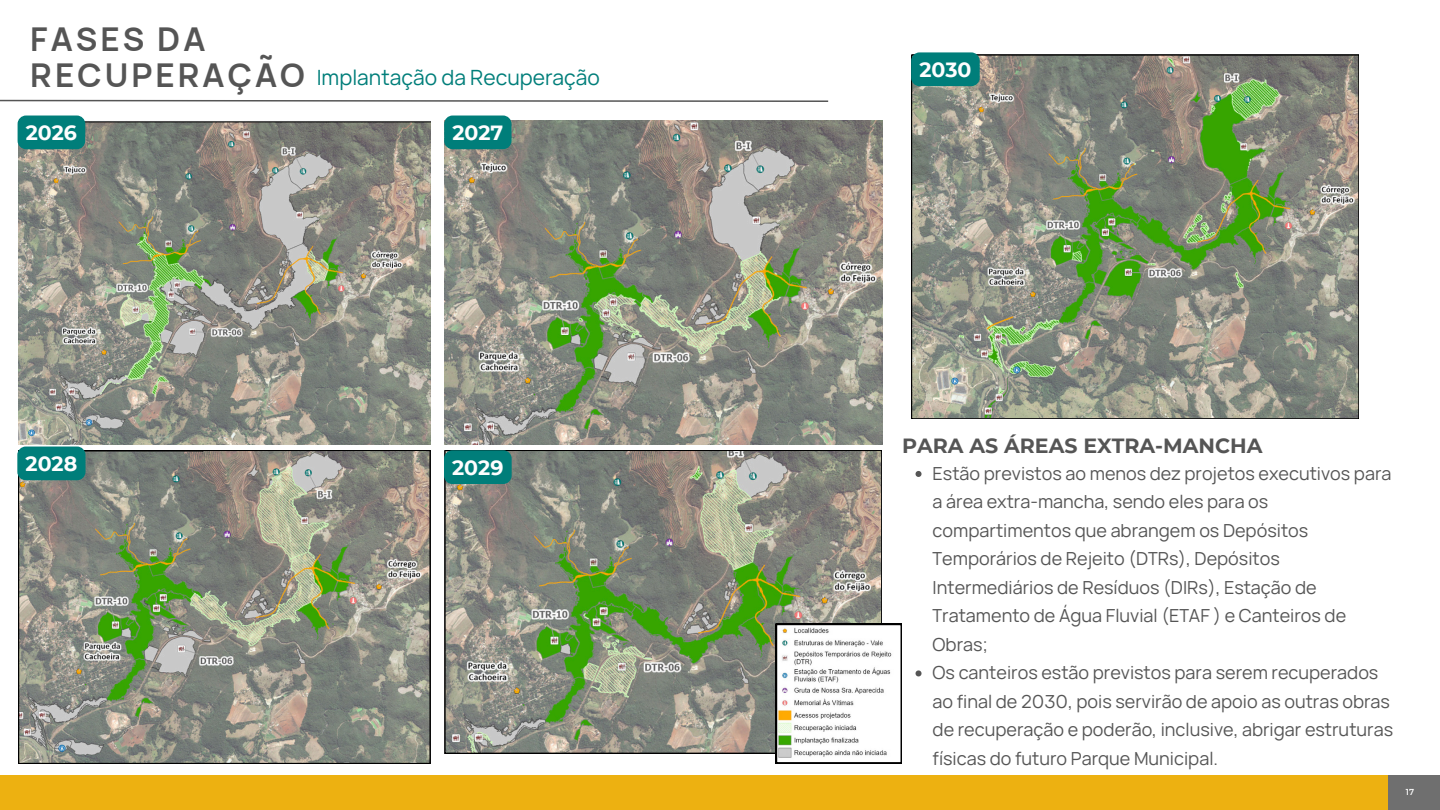
<style>
.page{position:relative;width:1440px;height:810px;background:#fff}
.page>*{position:absolute;margin:0;border:0;box-sizing:border-box;transform-origin:0 0}
.t1{font:700 32.8px/36.1px "Vela Sans";letter-spacing:.095em;color:#555}
.t2{font:21px "Vela Sans";color:#007e7a}
.t3{font:700 20.5px "Montserrat";color:#555}
.t4{font:700 20.5px "Montserrat";color:#fefefe}
.t5{font:18px/28.5px "Vela Sans";color:#555}
.t6{font:8.7px "Montserrat";color:#fff}
</style>
<div class="page">
<svg style="left:0;top:99px;width:829px;height:3px"></svg>
<div style="left:0;top:776px;width:1440px;height:34px;background:#edb111"></div>
<div style="left:1388px;top:776px;width:52px;height:34px;background:#6f6f6f"></div>
<img style="left:18px;top:120px;width:412px;height:325px">
<svg style="left:18px;top:450px;width:412px;height:314px;background:#8c9080"></svg>
<svg style="left:445px;top:450px;width:437px;height:303px;background:#89907b"></svg>
<svg style="left:776px;top:624px;width:126px;height:140px"></svg>
<svg style="left:911px;top:55px;width:448px;height:364px;background:#89927c"></svg>
<svg style="left:916px;top:471px;width:6px;height:6px"></svg>
<svg style="left:916px;top:670px;width:6px;height:6px"></svg>
<div style="left:911px;top:52px;width:69px;height:34px;background:#007e7a;border-radius:8px"></div>
<div style="left:18px;top:116px;width:67px;height:33px;background:#007e7a;border-radius:8px"></div>
<img style="left:445px;top:120px;width:437px;height:325px">
<div style="left:444px;top:116px;width:68px;height:33px;background:#007e7a;border-radius:8px"></div>
<div style="left:17px;top:447px;width:69px;height:33px;background:#007e7a;border-radius:8px"></div>
<div style="left:444px;top:450px;width:68px;height:34px;background:#007e7a;border-radius:8px"></div>
<h2 class="t1" style="left:30px;top:21px;width:276px">FASES DA<br>RECUPERAÇÃO</h2>
<h2 class="t2" style="left:317px;top:62px;width:285px">Implantação da Recuperação</h2>
<p class="t4" style="left:26px;top:120px;width:53px">2026</p>
<h2 class="t4" style="left:452px;top:120px;width:52px">2027</h2>
<p class="t4" style="left:26px;top:451px;width:53px">2028</p>
<p class="t4" style="left:452px;top:455px;width:53px">2029</p>
<p class="t4" style="left:919px;top:57px;width:54px">2030</p>
<p class="t3" style="left:902px;top:433px;width:362px">PARA AS ÁREAS EXTRA-MANCHA</p>
<p class="t5" style="left:933px;top:459px;width:460px">Estão previstos ao menos dez projetos executivos para a área extra-mancha, sendo eles para os compartimentos que abrangem os Depósitos Temporários de Rejeito (DTRs), Depósitos Intermediários de Resíduos (DIRs), Estação de Tratamento de Água Fluvial (ETAF ) e Canteiros de Obras;</p>
<h2 class="t5" style="left:933px;top:658px;width:462px">Os canteiros estão previstos para serem recuperados ao final de 2030, pois servirão de apoio as outras obras de recuperação e poderão, inclusive, abrigar estruturas físicas do futuro Parque Municipal.</h2>
<p class="t6" style="left:1406px;top:786px;width:10px">17</p>
</div>
